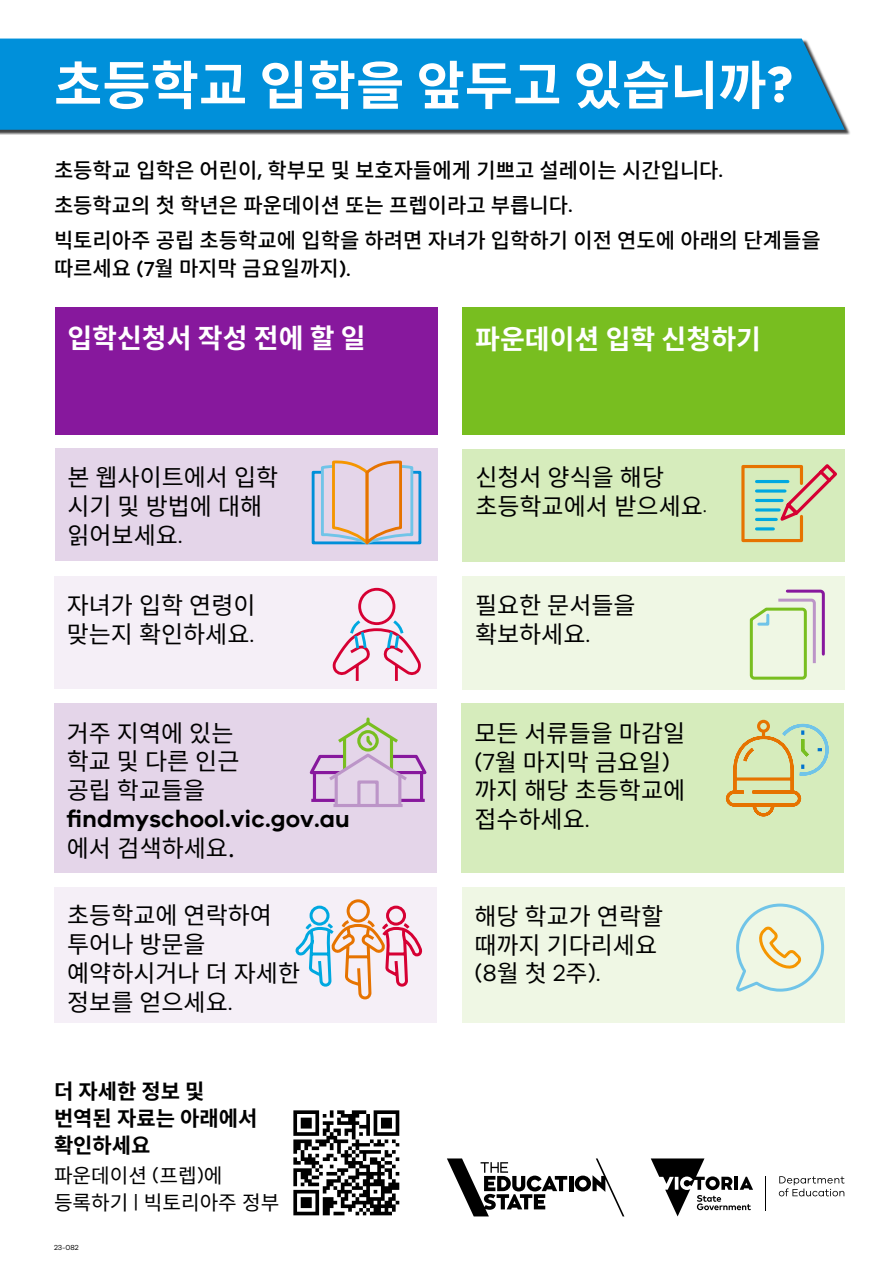
<style>
.page{position:relative;width:893px;height:1263px;background:#fff}
.page>*{position:absolute;margin:0;border:0;box-sizing:border-box;transform-origin:0 0}
.t1{font:700 52.5px "Noto Sans CJ Kkr";color:#fff}
.t2{font:700 27px "Noto Sans CJ Kkr";color:#fff}
.t3{font:24px/28.8px "Noto Sans CJ Kkr";color:#000}
.t4{font:600 24px/28.5px "VIC";color:#000}
.t5{font:500 21px/28.5px "Noto Sans CJ Kkr";color:#000}
.t6{font:700 21px/27px "Noto Sans CJ Kkr";color:#000}
.t7{font:20.25px "Noto Sans CJ Kkr";color:#000}
.t8{font:7.5px "VIC";color:#000}
.s1{font-family:"VIC"}
.s2{font-family:"Minion Pro";font-size:18px}
.s3{font-family:"Noto Sans CJ Kkr";font-weight:400}
</style>
<div class="page">
<div style="left:55px;top:307px;width:382px;height:128px;background:#87189d"></div>
<div style="left:462px;top:308px;width:383px;height:127px;background:#78be20"></div>
<div style="left:0;top:40px;width:850px;height:95px;background:#000;opacity:.75"></div>
<div style="left:0;top:39px;width:845px;height:91px;background:#0090da"></div>
<hr style="left:569px;top:1176px;width:4px;height:15px;background:#000">
<svg style="left:575px;top:1158px;width:49px;height:58px"></svg>
<svg style="left:447px;top:1158px;width:120px;height:58px"></svg>
<hr style="left:765px;top:1176px;width:1px;height:34px;background:#000">
<svg style="left:651px;top:1158px;width:102px;height:58px"></svg>
<svg style="left:779px;top:1176px;width:65px;height:20px"></svg>
<div style="left:54px;top:887px;width:383px;height:135px;background:#f5eff7"></div>
<div style="left:462px;top:887px;width:382px;height:136px;background:#eff7e4"></div>
<svg style="left:736px;top:903px;width:89px;height:89px"></svg>
<div style="left:54px;top:704px;width:383px;height:169px;background:#e4d5e9"></div>
<svg style="left:295px;top:719px;width:132px;height:281px"></svg>
<div style="left:462px;top:704px;width:382px;height:169px;background:#d6ecbc"></div>
<svg style="left:725px;top:719px;width:104px;height:98px"></svg>
<div style="left:462px;top:576px;width:383px;height:114px;background:#eff7e4"></div>
<svg style="left:749px;top:589px;width:76px;height:91px"></svg>
<div style="left:54px;top:576px;width:383px;height:113px;background:#f5eff7"></div>
<svg style="left:332px;top:587px;width:89px;height:94px"></svg>
<div style="left:55px;top:448px;width:382px;height:113px;background:#e4d5e9"></div>
<svg style="left:311px;top:460px;width:111px;height:85px"></svg>
<div style="left:463px;top:449px;width:382px;height:113px;background:#d6ecbc"></div>
<svg style="left:741px;top:464px;width:96px;height:79px"></svg>
<img style="left:293px;top:1110px;width:107px;height:106px">
<p class="t1" style="left:54px;top:56px;width:741px">초등학교 입학을 앞두고 있습니까<span class="s1">?</span></p>
<p class="t5" style="left:54px;top:157px;width:671px">초등학교 입학은 어린이<span class="s1">,</span> 학부모 및 보호자들에게 기쁘고 설레이는 시간입니다<span class="s1">.</span></p>
<p class="t5" style="left:54px;top:192px;width:520px">초등학교의 첫 학년은 파운데이션 또는 프렙이라고 부릅니다<span class="s1">.</span></p>
<p class="t5" style="left:54px;top:226px;width:768px">빅토리아주 공립 초등학교에 입학을 하려면 자녀가 입학하기 이전 연도에 아래의 단계들을 따르세요 <span class="s1">(7</span>월 마지막 금요일까지<span class="s1">).</span></p>
<p class="t2" style="left:67px;top:323px;width:300px">입학신청서 작성 전에 할 일</p>
<p class="t2" style="left:475px;top:324px;width:287px">파운데이션 입학 신청하기</p>
<p class="t3" style="left:67px;top:464px;width:212px">본 웹사이트에서 입학 시기 및 방법에 대해 읽어보세요<span class="s1">.</span></p>
<p class="t3" style="left:475px;top:464px;width:233px">신청서 양식을 해당 초등학교에서 받으세요<span class="s2">.</span></p>
<p class="t3" style="left:67px;top:592px;width:190px">자녀가 입학 연령이 맞는지 확인하세요<span class="s1">.</span></p>
<p class="t4" style="left:67px;top:718px;width:285px"><span class="s3">거주 지역에 있는<br>학교 및 다른 인근<br>공립 학교들을 </span>findmyschool.vic.gov.au</p>
<p class="t3" style="left:67px;top:834px;width:169px">에서 검색하세요.</p>
<p class="t3" style="left:475px;top:591px;width:162px">필요한 문서들을 확보하세요<span class="s1">.</span></p>
<p class="t3" style="left:474px;top:719px;width:212px">모든 서류들을 마감일 <span class="s1">(7</span>월 마지막 금요일<span class="s1">) </span>까지 해당 초등학교에 접수하세요<span class="s1">.</span></p>
<p class="t3" style="left:67px;top:902px;width:234px">초등학교에 연락하여 투어나 방문을 예약하시거나 더 자세한 정보를 얻으세요<span class="s1">.</span></p>
<p class="t3" style="left:474px;top:902px;width:190px;line-height:28.2px">해당 학교가 연락할 때까지 기다리세요 <span class="s1">(8</span>월 첫 <span class="s1">2</span>주<span class="s1">).</span></p>
<p class="t6" style="left:54px;top:1078px;width:205px">더 자세한 정보 및 번역된 자료는 아래에서 확인하세요</p>
<p class="t7" style="left:54px;top:1164px;width:170px">파운데이션 <span class="s1">(</span>프렙<span class="s1">)</span>에</p>
<p class="t7" style="left:54px;top:1191px;width:227px">등록하기 <span class="s1">|</span> 빅토리아주 정부</p>
<p class="t8" style="left:54px;top:1243px;width:26px">23-082</p>
</div>
